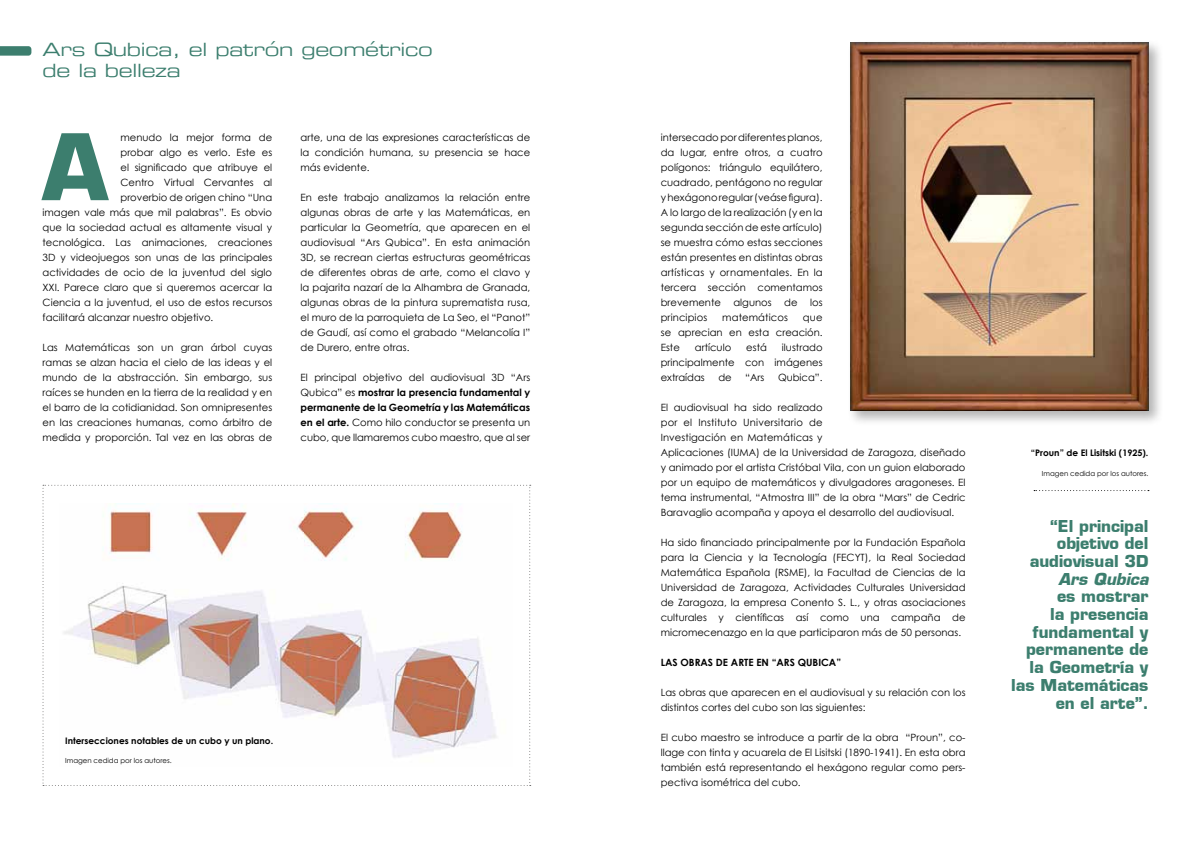
<style>
.page{position:relative;width:1191px;height:842px;background:#fff}
.page>*{position:absolute;margin:0;border:0;box-sizing:border-box;transform-origin:0 0}
.t1{font:700 89.2px "Eurostile";color:#3c7e6e}
.t2{font:18px/21px "Eurostile Extended Two";letter-spacing:-.015em;color:#3c7e6e}
.t3{font:700 16px/17.7px "Eurostile";color:#3c7e6e;text-align:right}
.t4{font:italic 700 16px "Eurostile";color:#3c7e6e}
.t5{font:10px/15px "Century Gothic";color:#000;text-align:justify}
.t6{font:700 10px "Century Gothic";color:#000}
.t7{font:700 9px "Century Gothic";color:#000}
.t8{font:7px "Century Gothic";color:#000}
.s1{font-weight:700}
</style>
<div class="page">
<svg style="left:0;top:46px;width:31px;height:10px"></svg>
<svg style="left:43px;top:485px;width:488px;height:301px"></svg>
<div style="left:847px;top:39px;width:316px;height:387px;background:#000;opacity:.3"></div>
<img style="left:851px;top:43px;width:297px;height:368px">
<svg style="left:1034px;top:490px;width:115px;height:1px"></svg>
<h2 class="t2" style="left:43px;top:39px;width:392px">Ars Qubica, el patrón geométrico de la belleza</h2>
<h1 class="t1" style="left:43px;top:109px;width:67px">A</h1>
<p class="t5" style="left:120px;top:129px;width:153px">menudo la mejor forma de</p>
<p class="t5" style="left:120px;top:144px;width:153px">probar algo es verlo. Este es</p>
<p class="t5" style="left:120px;top:159px;width:153px">el significado que atribuye el</p>
<p class="t5" style="left:120px;top:174px;width:153px">Centro Virtual Cervantes al</p>
<p class="t5" style="left:120px;top:189px;width:153px">proverbio de origen chino “Una</p>
<p class="t5" style="left:43px;top:204px;width:231px">imagen vale más que mil palabras”. Es obvio</p>
<p class="t5" style="left:43px;top:219px;width:231px">que la sociedad actual es altamente visual y</p>
<p class="t5" style="left:43px;top:234px;width:231px">tecnológica. Las animaciones, creaciones</p>
<p class="t5" style="left:43px;top:249px;width:231px">3D y videojuegos son unas de las principales</p>
<p class="t5" style="left:43px;top:264px;width:231px">actividades de ocio de la juventud del siglo</p>
<p class="t5" style="left:43px;top:279px;width:231px">XXI. Parece claro que si queremos acercar la</p>
<p class="t5" style="left:43px;top:294px;width:231px">Ciencia a la juventud, el uso de estos recursos</p>
<p class="t5" style="left:43px;top:309px;width:172px">facilitará alcanzar nuestro objetivo.</p>
<p class="t5" style="left:43px;top:339px;width:231px">Las Matemáticas son un gran árbol cuyas ramas se alzan hacia el cielo de las ideas y el mundo de la abstracción. Sin embargo, sus raíces se hunden en la tierra de la realidad y en el barro de la cotidianidad. Son omnipresentes en las creaciones humanas, como árbitro de medida y proporción. Tal vez en las obras de</p>
<p class="t5" style="left:300px;top:129px;width:231px">arte, una de las expresiones características de la condición humana, su presencia se hace más evidente.</p>
<p class="t5" style="left:300px;top:189px;width:231px">En este trabajo analizamos la relación entre algunas obras de arte y las Matemáticas, en particular la Geometría, que aparecen en el audiovisual “Ars Qubica”. En esta animación 3D, se recrean ciertas estructuras geométricas de diferentes obras de arte, como el clavo y la pajarita nazarí de la Alhambra de Granada, algunas obras de la pintura suprematista rusa, el muro de la parroquieta de La Seo, el “Panot” de Gaudí, así como el grabado “Melancolía I” de Durero, entre otras.</p>
<p class="t5" style="left:300px;top:369px;width:231px">El principal objetivo del audiovisual 3D “Ars Qubica” es <span class="s1">mostrar la presencia fundamental y permanente de la Geometría y las Matemáticas en el arte.</span> Como hilo conductor se presenta un cubo, que llamaremos cubo maestro, que al ser</p>
<p class="t7" style="left:65px;top:735px;width:209px">Intersecciones notables de un cubo y un plano.</p>
<p class="t8" style="left:65px;top:756px;width:108px">Imagen cedida por los autores.</p>
<p class="t5" style="left:660px;top:129px;width:163px">intersecado por diferentes planos, da lugar, entre otros, a cuatro polígonos: triángulo equilátero, cuadrado, pentágono no regular y hexágono regular (veáse figura).<br>A lo largo de la realización (y en la segunda sección de este artículo) se muestra cómo estas secciones están presentes en distintas obras artísticas y ornamentales. En la tercera sección comentamos brevemente</p>
<p class="t5" style="left:733px;top:294px;width:40px">algunos</p>
<p class="t5" style="left:784px;top:294px;width:15px">de</p>
<p class="t5" style="left:810px;top:294px;width:14px">los</p>
<p class="t5" style="left:660px;top:309px;width:48px">principios</p>
<p class="t5" style="left:722px;top:309px;width:67px">matemáticos</p>
<p class="t5" style="left:660px;top:309px;width:163px;text-indent:142px">que se aprecian en esta creación.<br>Este</p>
<p class="t5" style="left:695px;top:339px;width:38px">artículo</p>
<p class="t5" style="left:746px;top:339px;width:22px">está</p>
<p class="t5" style="left:660px;top:339px;width:163px;text-indent:121px">ilustrado principalmente con imágenes extraídas</p>
<p class="t5" style="left:718px;top:369px;width:15px">de</p>
<p class="t5" style="left:745px;top:369px;width:21px">“Ars</p>
<p class="t5" style="left:778px;top:369px;width:46px">Qubica”.</p>
<p class="t5" style="left:660px;top:399px;width:306px;text-align:left">El audiovisual ha sido realizado<br>por el Instituto Universitario de<br>Investigación en Matemáticas y<br>Aplicaciones (IUMA) de la Universidad de Zaragoza, diseñado y animado por el artista Cristóbal Vila, con un guion elaborado por un equipo de matemáticos y divulgadores aragoneses. El tema instrumental, “Atmostra III” de la obra “Mars” de Cedric Baravaglio acompaña y apoya el desarrollo del audiovisual.</p>
<p class="t5" style="left:660px;top:534px;width:306px">Ha sido financiado principalmente por la Fundación Española para la Ciencia y la Tecnología (FECYT), la Real Sociedad Matemática Española (RSME), la Facultad de Ciencias de la Universidad de Zaragoza, Actividades Culturales Universidad de Zaragoza, la empresa Conento S. L., y otras asociaciones culturales y científicas así como una campaña de micromecenazgo en la que participaron más de 50 personas.</p>
<p class="t6" style="left:660px;top:656px;width:182px">LAS OBRAS DE ARTE EN “ARS QUBICA”</p>
<p class="t5" style="left:660px;top:684px;width:306px">Las obras que aparecen en el audiovisual y su relación con los distintos cortes del cubo son las siguientes:</p>
<p class="t5" style="left:660px;top:729px;width:306px">El cubo maestro se introduce a partir de la obra “Proun”, co&shy;llage con tinta y acuarela de El Lisitski (1890-1941). En esta obra también está representando el hexágono regular como pers&shy;pectiva isométrica del cubo.</p>
<p class="t7" style="left:1031px;top:447px;width:119px">“Proun” de El Lisitski (1925).</p>
<p class="t8" style="left:1042px;top:469px;width:108px">Imagen cedida por los autores.</p>
<h3 class="t3" style="left:1029px;top:516px;width:120px">“El principal objetivo del audiovisual 3D</h3>
<h3 class="t4" style="left:1058px;top:568px;width:96px">Ars Qubica</h3>
<h3 class="t3" style="left:1011px;top:587px;width:139px">es mostrar<br>la presencia fundamental y permanente de la Geometría y las Matemáticas en el arte”.</h3>
</div>
